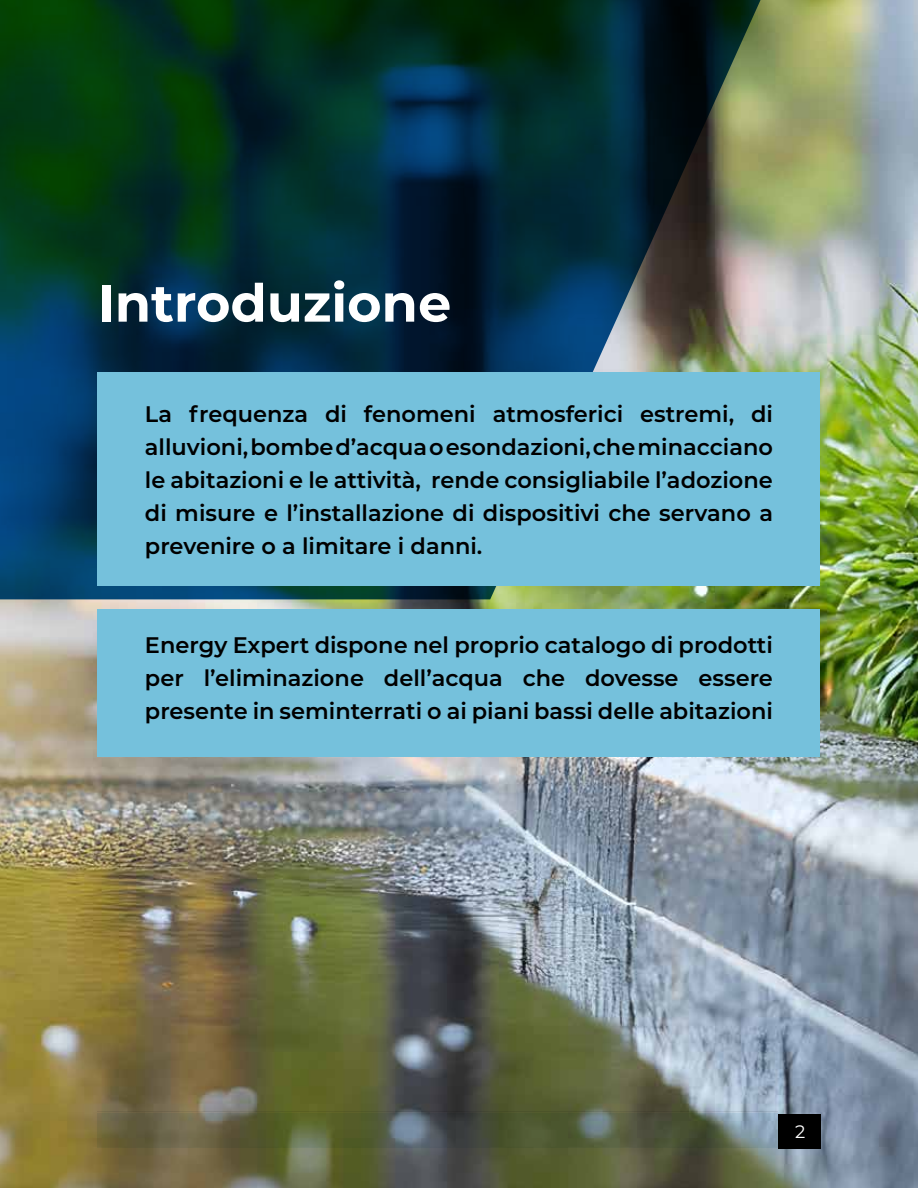
<style>
.page{position:relative;width:918px;height:1188px;background:#fff}
.page>*{position:absolute;margin:0;border:0;box-sizing:border-box;transform-origin:0 0}
.t1{font:700 52.5px "Montserrat";color:#fff}
.t2{font:600 22.5px/33px "Montserrat";color:#000;text-align:justify}
.t3{font:18px "Montserrat";color:#fff}
</style>
<div class="page">
<img style="left:0;top:0;width:918px;height:1188px">
<svg style="left:98px;top:1114px;width:680px;height:34px;background:#5b6249"></svg>
<div style="left:778px;top:1114px;width:42px;height:34px;background:#000"></div>
<hr style="left:98px;top:1111px;width:680px;height:1px;background:#ecedee">
<svg style="left:0;top:0;width:767px;height:599px;background:#103738"></svg>
<div style="left:98px;top:609px;width:722px;height:148px;background:#75c1dc"></div>
<div style="left:98px;top:372px;width:722px;height:214px;background:#75c1dc"></div>
<h1 class="t1" style="left:98px;top:265px;width:355px">Introduzione</h1>
<p class="t2" style="left:145px;top:397px;width:630px">La frequenza di fenomeni atmosferici estremi, di alluvioni, bombe d’acqua o esondazioni, che minacciano le abitazioni e le attività, rende consigliabile l’adozione di misure e l’installazione di dispositivi che servano a prevenire o a limitare i danni.</p>
<p class="t2" style="left:145px;top:628px;width:630px">Energy Expert dispone nel proprio catalogo di prodotti per l’eliminazione dell’acqua che dovesse essere presente in seminterrati o ai piani bassi delle abitazioni</p>
<p class="t3" style="left:795px;top:1119px;width:12px">2</p>
</div>
